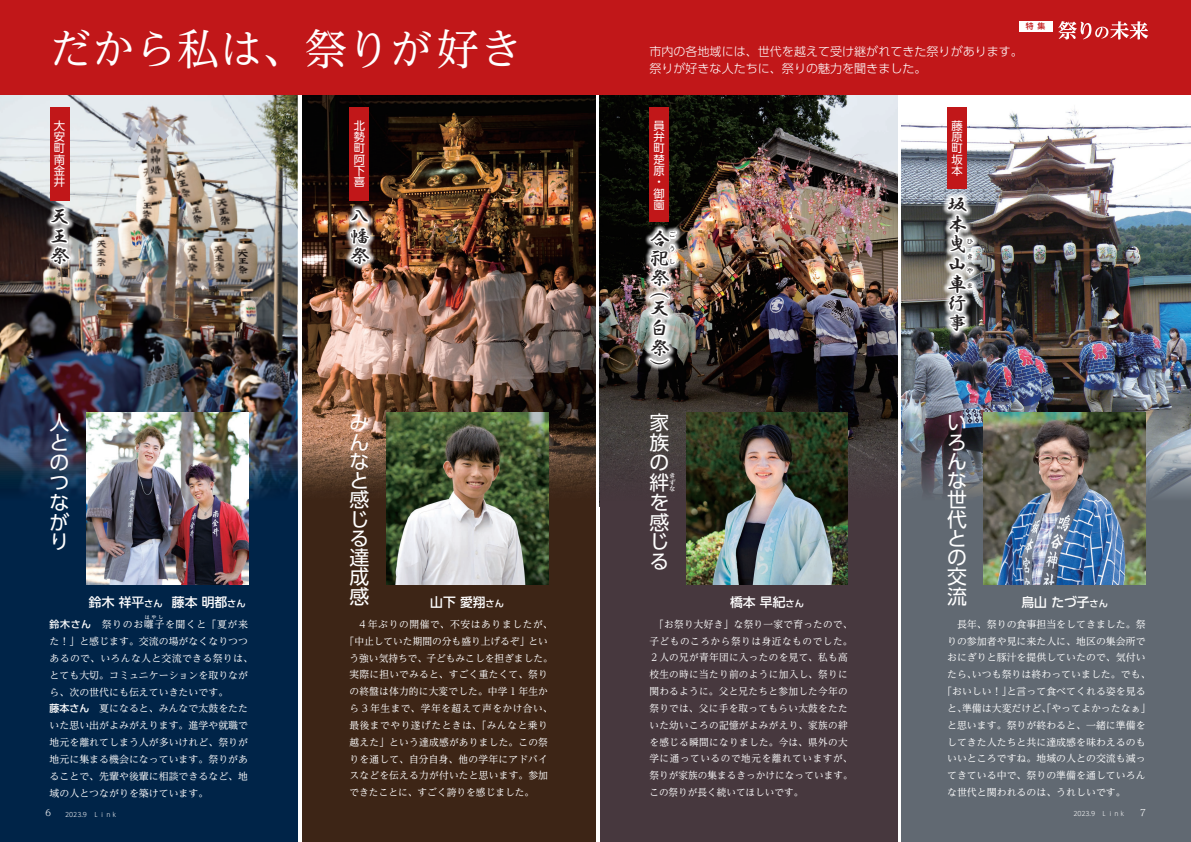
<style>
.page{position:relative;width:1191px;height:842px;background:#fff}
.page>*{position:absolute;margin:0;border:0;box-sizing:border-box;transform-origin:0 0}
.t1{font:42.5px "UD Reimin Pro";color:#fff}
.t2{font:19.8px/19.2px "UD Shin Go Pro";color:#fff;text-align:justify}
.t3{font:19.8px/19.9px "HGP Gyoshotai";color:#231f20}
.t4{font:500 12.8px "UD Shin Go Pro";color:#fff}
.t5{font:300 12px "UD Shin Go Pro";color:#fff}
.t6{font:11.3px/11.3px "UD Shin Go Pro";color:#fff;text-align:justify}
.t7{font:9.9px/16.8px "UD Reimin Pro";color:#fff}
.t8{font:9.9px/16.8px "UD Reimin Pro";letter-spacing:.035em;color:#fff}
.t9{font:9.9px "UD Reimin Pro";letter-spacing:.025em;color:#fff}
.t10{font:9.9px "UD Reimin Pro";letter-spacing:.065em;color:#fff}
.t11{font:9.9px "UD Reimin Pro";letter-spacing:.02em;color:#fff}
.t12{font:9.9px "UD Reimin Pro";letter-spacing:.05em;color:#fff}
.t13{font:9.9px "UD Reimin Pro";letter-spacing:.055em;color:#fff}
.t14{font:300 9.2px "UD Reimin Pro";color:#fff}
.t15{font:500 7.8px "UD Shin Go Pro";color:#c11719}
.段落スタイル_1{font:300 6.4px "UD Shin Go Pro";color:#fff;scale:.96 1}
.t16{font:6.4px/13.2px "UD Shin Go Pro";color:#231f20}
.t17{font:6.4px/6.6px "UD Shin Go Pro";color:#fff}
.t18{font:5px "UD Shin Go Pro";color:#fff}
.s1{font-size:9.2px}
.s2{font-family:"UD Shin Go Pro";font-weight:500}
</style>
<div class="page">
<img style="left:901px;top:94px;width:290px;height:343px">
<img style="left:302px;top:94px;width:293px;height:343px">
<img style="left:0;top:94px;width:298px;height:343px">
<img style="left:600px;top:94px;width:297px;height:343px">
<svg style="left:0;top:437px;width:298px;height:405px;background:#032649"></svg>
<div style="left:901px;top:437px;width:290px;height:405px;background:#616972"></div>
<svg style="left:302px;top:437px;width:293px;height:405px;background:#402818"></svg>
<div style="left:600px;top:437px;width:297px;height:405px;background:#47383e"></div>
<img style="left:686px;top:413px;width:162px;height:171px">
<img style="left:386px;top:413px;width:162px;height:171px">
<div style="left:0;top:0;width:1191px;height:94px;background:#c11719"></div>
<div style="left:45px;top:203px;width:31px;height:67px;background:#fff;opacity:.75"></div>
<svg style="left:46px;top:203px;width:29px;height:64px"></svg>
<div style="left:344px;top:204px;width:32px;height:66px;background:#fff;opacity:.75"></div>
<svg style="left:337px;top:207px;width:35px;height:60px"></svg>
<div style="left:644px;top:224px;width:38px;height:147px;background:#fff;opacity:.75"></div>
<img style="left:641px;top:127px;width:40px;height:240px">
<div style="left:942px;top:191px;width:37px;height:147px;background:#fff;opacity:.75"></div>
<svg style="left:919px;top:194px;width:58px;height:141px"></svg>
<img style="left:86px;top:413px;width:162px;height:171px">
<div style="left:50px;top:107px;width:19px;height:93px;background:#c11719"></div>
<div style="left:349px;top:107px;width:20px;height:93px;background:#c11719"></div>
<div style="left:947px;top:107px;width:20px;height:82px;background:#c11719"></div>
<div style="left:649px;top:107px;width:20px;height:114px;background:#c11719"></div>
<img style="left:984px;top:413px;width:161px;height:171px">
<div style="left:1019px;top:21px;width:33px;height:10px;background:#fff"></div>
<svg style="left:1058px;top:21px;width:90px;height:19px"></svg>
<p class="t1" style="left:50px;top:15px;width:474px">だから私は、祭りが好き</p>
<p class="t5" style="left:649px;top:41px;width:375px">市内の各地域には、世代を越えて受け継がれてきた祭りがあります。</p>
<p class="t5" style="left:649px;top:58px;width:279px">祭りが好きな人たちに、祭りの魅力を聞きました。</p>
<p class="t15" style="left:1025px;top:20px;width:21px">特集</p>
<p class="t6" style="left:54px;top:119px;width:13px">大安町南金井</p>
<p class="t6" style="left:354px;top:119px;width:13px">北勢町阿下喜</p>
<p class="t6" style="left:653px;top:119px;width:13px;text-align:left">員弁町楚原・御薗</p>
<p class="t6" style="left:951px;top:119px;width:13px">藤原町坂本</p>
<p class="t3" style="left:947px;top:194px;width:21px;text-align:justify">坂本曳</p>
<p class="t3" style="left:50px;top:206px;width:21px">天王祭</p>
<p class="t3" style="left:349px;top:206px;width:21px;text-align:justify">八幡祭</p>
<p class="t3" style="left:649px;top:228px;width:21px">合</p>
<p class="t16" style="left:669px;top:228px;width:8px">ごうし</p>
<p class="t16" style="left:967px;top:234px;width:8px">ひ</p>
<p class="t16" style="left:967px;top:249px;width:7px">き</p>
<p class="t16" style="left:967px;top:264px;width:7px">や</p>
<p class="t16" style="left:967px;top:279px;width:7px">ま</p>
<p class="t3" style="left:649px;top:248px;width:21px">祀祭</p>
<p class="t3" style="left:649px;top:292px;width:21px;line-height:23.8px">（天白</p>
<p class="t3" style="left:649px;top:337px;width:21px">祭）</p>
<p class="t3" style="left:947px;top:254px;width:20px;text-align:justify">山車行事</p>
<p class="t2" style="left:50px;top:412px;width:22px;line-height:19.8px;text-align:left">人とのつながり</p>
<p class="t2" style="left:649px;top:412px;width:21px;line-height:19.8px">家族の絆</p>
<p class="t2" style="left:349px;top:413px;width:21px">みんなと感じる達成感</p>
<p class="t2" style="left:947px;top:413px;width:21px">いろんな世代との交流</p>
<p class="t7" style="left:957px;top:615px;width:190px">長年、祭りの食事担当をしてきました。祭</p>
<p class="t7" style="left:947px;top:632px;width:200px">りの参加者や見に来た人に、地区の集会所で</p>
<p class="t7" style="left:947px;top:649px;width:200px">おにぎりと豚汁を提供していたので、気付い</p>
<p class="t7" style="left:947px;top:666px;width:205px">たら、いつも祭りは終わっていました。でも、</p>
<p class="t7" style="left:942px;top:683px;width:205px">「おいしい！」と言って食べてくれる姿を見る</p>
<p class="t7" style="left:947px;top:699px;width:205px">と、準備は大変だけど、「やってよかったなぁ」</p>
<p class="t7" style="left:947px;top:716px;width:200px">と思います。祭りが終わると、一緒に準備を</p>
<p class="t7" style="left:947px;top:733px;width:200px">してきた人たちと共に達成感を味わえるのも</p>
<p class="t7" style="left:947px;top:750px;width:200px">いいところですね。地域の人との交流も減っ</p>
<p class="t7" style="left:947px;top:767px;width:200px">てきている中で、祭りの準備を通していろん</p>
<p class="t7" style="left:947px;top:783px;width:180px">な世代と関われるのは、うれしいです。</p>
<p class="t17" style="left:669px;top:472px;width:8px">きずな</p>
<p class="t2" style="left:649px;top:492px;width:21px;line-height:19.8px">を感じる</p>
<p class="t4" style="left:89px;top:591px;width:158px">鈴木 祥平<span class="s1">さん　</span>藤本 明都<span class="s1">さん</span></p>
<p class="t4" style="left:430px;top:591px;width:75px">山下 愛翔<span class="s1">さん</span></p>
<p class="t4" style="left:730px;top:591px;width:75px">橋本 早紀<span class="s1">さん</span></p>
<p class="t4" style="left:1021px;top:591px;width:88px">鳥山 たづ子<span class="s1">さん</span></p>
<p class="t18" style="left:145px;top:613px;width:20px">はやし</p>
<p class="t7" style="left:50px;top:633px;width:205px">た！」と感じます。交流の場がなくなりつつあるので、いろんな人と交流できる祭りは、とても大切。コミュニケーションを取りながら、次の世代にも伝えていきたいです。</p>
<p class="t7" style="left:50px;top:700px;width:200px;text-align:justify"><span class="s2">藤本さん</span>　夏になると、みんなで太鼓をたたいた思い出がよみがえります。進学や就職で地元を離れてしまう人が多いけれど、祭りが地元に集まる機会になっています。祭りがあることで、先輩や後輩に相談できるなど、地域の人とつながりを築けています。</p>
<p class="t8" style="left:649px;top:615px;width:205px;text-indent:5px">「お祭り大好き」な祭り一家で育ったので、子どものころから祭りは身近なものでした。<br>２人の兄が青年団に入ったのを見て、私も高校生の時に当たり前のように加入し、祭りに関わるように。父と兄たちと参加した今年の祭りでは、父に手を取ってもらい太鼓をたたいた幼いころの記憶がよみがえり、家族の絆を感じる瞬間になりました。今は、県外の大学に通っているので地元を離れていますが、祭りが家族の集まるきっかけになっています。この祭りが長く続いてほしいです。</p>
<p class="t10" style="left:359px;top:616px;width:195px">4 年ぶりの開催で、不安はありましたが、</p>
<p class="t7" style="left:345px;top:632px;width:205px">「中止していた期間の分も盛り上げるぞ」とい</p>
<p class="t7" style="left:349px;top:649px;width:205px">う強い気持ちで、子どもみこしを担ぎました。</p>
<p class="t9" style="left:349px;top:667px;width:200px">実際に担いでみると、すごく重たくて、祭り</p>
<p class="t11" style="left:349px;top:683px;width:200px">の終盤は体力的に大変でした。中学 1 年生か</p>
<p class="t12" style="left:349px;top:700px;width:205px">ら 3 年生まで、学年を超えて声をかけ合い、</p>
<p class="t13" style="left:349px;top:717px;width:200px">最後までやり遂げたときは、「みんなと乗り</p>
<p class="t9" style="left:349px;top:734px;width:200px">越えた」という達成感がありました。この祭</p>
<p class="t9" style="left:349px;top:751px;width:200px">りを通して、自分自身、他の学年にアドバイ</p>
<p class="t9" style="left:349px;top:768px;width:200px">スなどを伝える力が付いたと思います。参加</p>
<p class="t7" style="left:349px;top:784px;width:186px">できたことに、すごく誇りを感じました。</p>
<p class="t10" style="left:50px;top:616px;width:200px"><span class="s2">鈴木さん</span>　祭りのお囃子を聞くと「夏が来</p>
<p class="t14" style="left:45px;top:805px;width:7px">6</p>
<p class="段落スタイル_1" style="left:65px;top:809px;width:56px">2023.9　Ｌｉｎｋ</p>
<p class="段落スタイル_1" style="left:1073px;top:809px;width:56px">2023.9　Ｌｉｎｋ</p>
<p class="t14" style="left:1140px;top:805px;width:7px">7</p>
</div>
